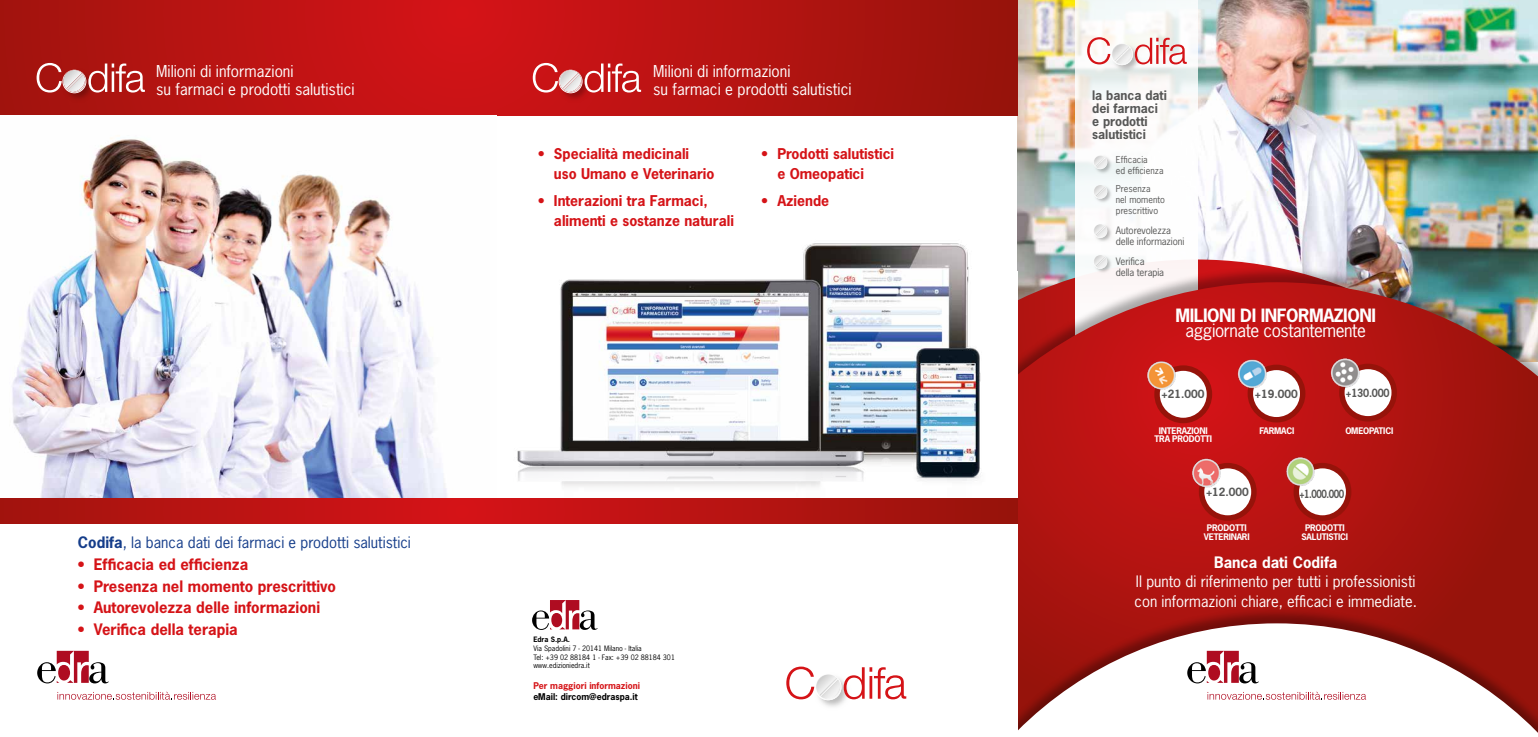
<style>
.page{position:relative;width:1538px;height:737px;background:#fff}
.page>*{position:absolute;margin:0;border:0;box-sizing:border-box;transform-origin:0 0}
.t1{font:17.24px "News Gothic Std";letter-spacing:-.025em;color:#fff}
.t2{font:700 17.24px "News Gothic Std";letter-spacing:-.025em;color:#fff}
.t3{font:15.4px/18.5px "News Gothic Std";color:#fff}
.t4{font:700 14.88px "News Gothic Std";color:#d51317}
.t5{font:14.88px/19.2px "News Gothic Std";color:#fff}
.t6{font:14.88px "News Gothic Std";color:#153d8a}
.t7{font:700 14.88px "News Gothic Std";color:#fff}
.t8{font:700 14px/20.1px "News Gothic Std";color:#d51317}
.t9{font:700 12.34px/13.1px "News Gothic Std";color:#575756}
.t10{font:700 10.67px "News Gothic Std";color:#575756}
.t11{font:700 10.67px "News Gothic Std";color:#575756;scale:.82 1}
.t12{font:700 10.67px "News Gothic Std";color:#575756;scale:.91 1}
.t13{font:9.62px/11.5px "News Gothic Std";letter-spacing:-.01em;color:#575756}
.t14{font:9.01px/10.8px "News Gothic Std";color:#575756}
.t15{font:700 8.75px "News Gothic Std";color:#d51317}
.t16{font:700 8.75px "News Gothic Std";color:#000}
.t17{font:700 8.49px/8.5px "News Gothic Std";letter-spacing:-.025em;color:#fff;text-align:center}
.t18{font:7px/8.8px "News Gothic Std";color:#000}
.t19{font:700 7px "News Gothic Std";color:#000}
.s1{font-weight:700}
</style>
<div class="page">
<img style="left:1017px;top:0;width:521px;height:259px">
<svg style="left:1076px;top:0;width:122px;height:265px"></svg>
<img style="left:1109px;top:41px;width:33px;height:33px">
<img style="left:1111px;top:43px;width:22px;height:22px">
<img style="left:1112px;top:44px;width:8px;height:17px">
<img style="left:1114px;top:46px;width:6px;height:16px">
<svg style="left:1087px;top:37px;width:23px;height:27px"></svg>
<svg style="left:1120px;top:38px;width:67px;height:26px"></svg>
<div style="left:859px;top:265px;width:679px;height:472px;background:#000;opacity:.33"></div>
<svg style="left:1017px;top:282px;width:521px;height:324px;background:#b01f1c"></svg>
<div style="left:901px;top:606px;width:637px;height:131px;background:#000;opacity:.33"></div>
<svg style="left:1017px;top:623px;width:521px;height:114px"></svg>
<div style="left:0;top:271px;width:1017px;height:466px;background:#fff"></div>
<svg style="left:0;top:0;width:1017px;height:115px;background:#b71311"></svg>
<img style="left:12px;top:135px;width:435px;height:363px">
<img style="left:820px;top:699px;width:32px;height:8px">
<img style="left:819px;top:699px;width:22px;height:1px">
<svg style="left:786px;top:666px;width:120px;height:33px"></svg>
<img style="left:557px;top:67px;width:35px;height:36px">
<img style="left:559px;top:92px;width:24px;height:1px">
<img style="left:559px;top:89px;width:5px;height:3px">
<img style="left:559px;top:70px;width:10px;height:19px">
<img style="left:562px;top:73px;width:7px;height:17px">
<svg style="left:533px;top:63px;width:25px;height:29px"></svg>
<svg style="left:569px;top:64px;width:72px;height:28px"></svg>
<img style="left:61px;top:67px;width:35px;height:36px">
<img style="left:62px;top:70px;width:24px;height:23px">
<img style="left:63px;top:89px;width:5px;height:3px">
<img style="left:63px;top:70px;width:10px;height:19px">
<img style="left:66px;top:73px;width:7px;height:17px">
<svg style="left:37px;top:63px;width:25px;height:29px"></svg>
<svg style="left:73px;top:64px;width:72px;height:28px"></svg>
<svg style="left:532px;top:600px;width:66px;height:30px"></svg>
<svg style="left:1207px;top:691px;width:159px;height:8px"></svg>
<svg style="left:1187px;top:651px;width:72px;height:32px"></svg>
<svg style="left:57px;top:691px;width:159px;height:8px"></svg>
<svg style="left:37px;top:651px;width:72px;height:32px"></svg>
<img style="left:1092px;top:154px;width:21px;height:21px">
<img style="left:1093px;top:155px;width:1px;height:14px">
<svg style="left:1094px;top:155px;width:13px;height:14px"></svg>
<img style="left:1092px;top:183px;width:21px;height:21px">
<img style="left:1093px;top:185px;width:14px;height:14px">
<svg style="left:1094px;top:185px;width:13px;height:13px"></svg>
<img style="left:1092px;top:223px;width:21px;height:21px">
<img style="left:1093px;top:224px;width:14px;height:14px">
<svg style="left:1094px;top:224px;width:13px;height:13px"></svg>
<img style="left:1092px;top:253px;width:21px;height:21px">
<img style="left:1093px;top:255px;width:14px;height:14px">
<svg style="left:1094px;top:255px;width:13px;height:13px"></svg>
<div style="left:1157px;top:368px;width:52px;height:52px;background:#fff;border-radius:50%"></div>
<div style="left:1154px;top:365px;width:58px;height:58px;border:5px solid #96130a;border-radius:50%"></div>
<div style="left:1250px;top:367px;width:53px;height:53px;background:#fff;border-radius:50%"></div>
<div style="left:1247px;top:364px;width:58px;height:58px;border:5px solid #96130a;border-radius:50%"></div>
<div style="left:1342px;top:366px;width:52px;height:53px;background:#fff;border-radius:50%"></div>
<div style="left:1339px;top:364px;width:58px;height:57px;border:5px solid #96130a;border-radius:50%"></div>
<div style="left:1201px;top:465px;width:53px;height:53px;background:#fff;border-radius:50%"></div>
<div style="left:1199px;top:463px;width:58px;height:58px;border:5px solid #96130a;border-radius:50%"></div>
<div style="left:1296px;top:465px;width:53px;height:53px;background:#fff;border-radius:50%"></div>
<div style="left:1293px;top:463px;width:58px;height:58px;border:5px solid #96130a;border-radius:50%"></div>
<img style="left:1285px;top:456px;width:31px;height:33px">
<img style="left:1190px;top:456px;width:33px;height:33px">
<img style="left:1238px;top:356px;width:33px;height:33px">
<img style="left:1331px;top:357px;width:33px;height:30px">
<img style="left:1146px;top:359px;width:31px;height:41px">
<img style="left:517px;top:243px;width:480px;height:244px">
<svg style="left:0;top:498px;width:1017px;height:25px;background:#b81312"></svg>
<p class="t3" style="left:156px;top:62px;width:200px">Milioni di informazioni<br>su farmaci e prodotti salutistici</p>
<p class="t3" style="left:653px;top:62px;width:200px">Milioni di informazioni<br>su farmaci e prodotti salutistici</p>
<p class="t8" style="left:554px;top:143px;width:162px;text-indent:-16px">• Specialità medicinali uso Umano e Veterinario</p>
<p class="t8" style="left:554px;top:191px;width:181px;text-indent:-16px">• Interazioni tra Farmaci, alimenti e sostanze naturali</p>
<p class="t8" style="left:777px;top:143px;width:118px;text-indent:-16px">• Prodotti salutistici e Omeopatici</p>
<p class="t8" style="left:762px;top:191px;width:69px">• Aziende</p>
<p class="t6" style="left:78px;top:532px;width:334px"><span class="s1">Codifa</span>, la banca dati dei farmaci e prodotti salutistici</p>
<p class="t4" style="left:78px;top:554px;width:172px">• Efficacia ed efficienza</p>
<p class="t4" style="left:78px;top:576px;width:260px">• Presenza nel momento prescrittivo</p>
<p class="t4" style="left:78px;top:598px;width:244px">• Autorevolezza delle informazioni</p>
<p class="t4" style="left:78px;top:620px;width:161px">• Verifica della terapia</p>
<p class="t19" style="left:533px;top:635px;width:38px">Edra S.p.A.</p>
<p class="t18" style="left:533px;top:643px;width:143px">Via Spadolini 7 - 20141 Milano - Italia<br>Tel: +39 02 88184 1 - Fax: +39 02 88184 301 www.edizioniedra.it</p>
<p class="t15" style="left:533px;top:680px;width:108px">Per maggiori informazioni</p>
<p class="t16" style="left:533px;top:690px;width:106px">eMail: dircom@edraspa.it</p>
<p class="t9" style="left:1092px;top:88px;width:76px">la banca dati dei farmaci e prodotti salutistici</p>
<p class="t14" style="left:1116px;top:154px;width:49px">Efficacia<br>ed efficienza</p>
<p class="t14" style="left:1116px;top:183px;width:51px">Presenza<br>nel momento prescrittivo</p>
<p class="t13" style="left:1116px;top:224px;width:70px">Autorevolezza delle informazioni</p>
<p class="t13" style="left:1116px;top:255px;width:50px">Verifica della terapia</p>
<p class="t2" style="left:1175px;top:304px;width:202px">MILIONI DI INFORMAZIONI</p>
<p class="t1" style="left:1185px;top:319px;width:182px">aggiornate costantemente</p>
<p class="t10" style="left:1161px;top:387px;width:44px">+21.000</p>
<p class="t10" style="left:1255px;top:386px;width:44px">+19.000</p>
<p class="t12" style="left:1346px;top:386px;width:49px">+130.000</p>
<p class="t17" style="left:1154px;top:426px;width:59px">INTERAZIONI<br>TRA PRODOTTI</p>
<p class="t17" style="left:1259px;top:426px;width:36px">FARMACI</p>
<p class="t17" style="left:1345px;top:426px;width:49px">OMEOPATICI</p>
<p class="t10" style="left:1206px;top:485px;width:44px">+12.000</p>
<p class="t11" style="left:1299px;top:487px;width:56px">+1.000.000</p>
<p class="t17" style="left:1204px;top:523px;width:47px">PRODOTTI<br>VETERINARI</p>
<p class="t17" style="left:1301px;top:523px;width:48px">PRODOTTI<br>SALUTISTICI</p>
<p class="t7" style="left:1214px;top:552px;width:125px">Banca dati Codifa</p>
<p class="t5" style="left:1134px;top:572px;width:284px">Il punto di riferimento per tutti i professionisti con informazioni chiare, efficaci e immediate.</p>
</div>
